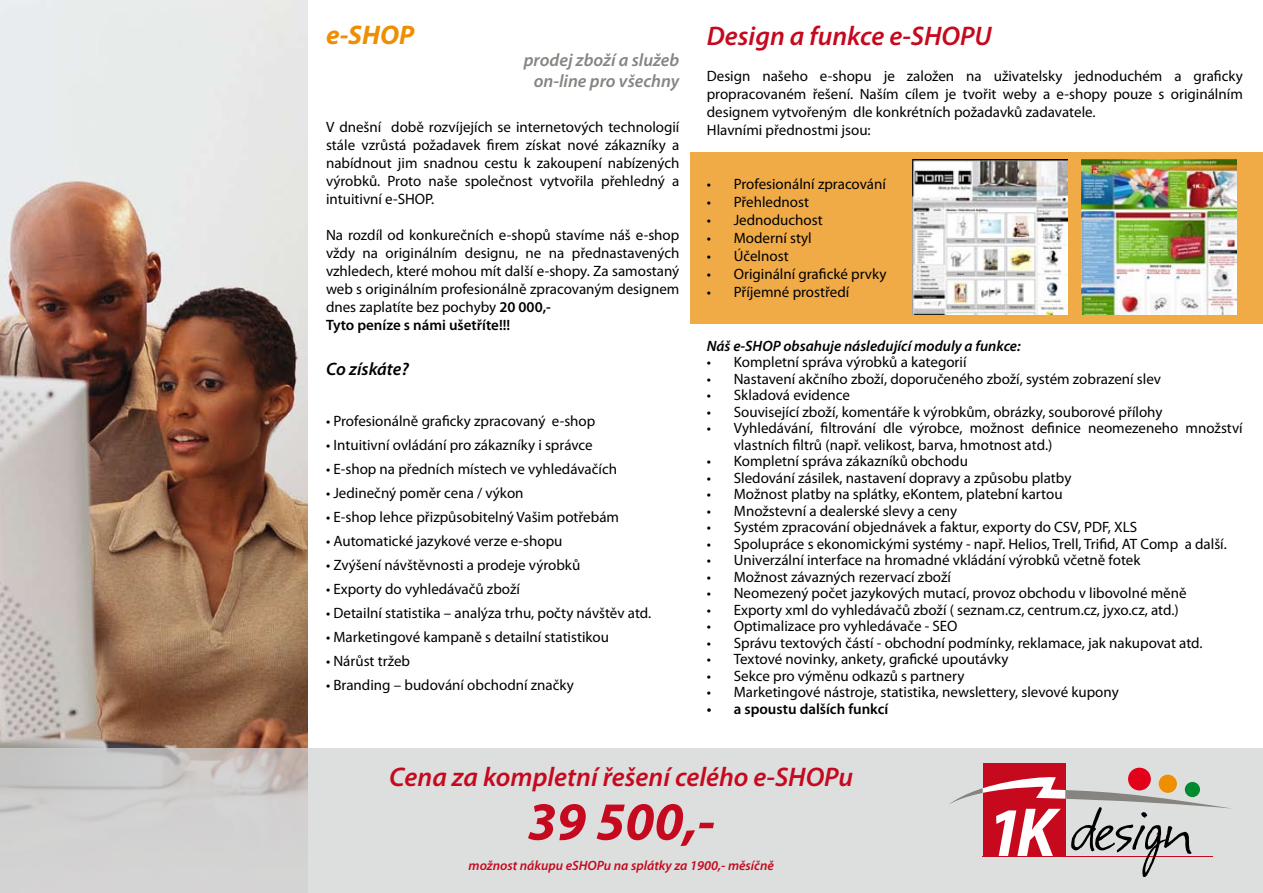
<style>
.page{position:relative;width:1263px;height:893px;background:#fff}
.page>*{position:absolute;margin:0;border:0;box-sizing:border-box;transform-origin:0 0}
.t1{font:italic 700 54px "Myriad Pro";color:#c5091e}
.t2{font:italic 600 27px "Myriad Pro";color:#c5091e}
.t3{font:italic 700 27px "Myriad Pro";color:#ee8f01}
.t4{font:italic 600 18px/21.6px "Myriad Pro";color:#858581;text-align:center}
.t5{font:italic 600 18px "Myriad Pro";color:#000}
.t6{font:15px/18px "Myriad Pro";color:#000}
.t7{font:italic 600 15px "Myriad Pro";color:#000}
.t8{font:600 15px "Myriad Pro";color:#000}
.t9{font:italic 600 13.5px "Myriad Pro";color:#c5091e}
.s1{font-weight:600}
</style>
<div class="page">
<img style="left:0;top:0;width:308px;height:748px">
<svg style="left:0;top:748px;width:1263px;height:145px;fill:#dddede"></svg>
<div style="left:690px;top:152px;width:573px;height:172px;background:#f0ab46"></div>
<div style="left:983px;top:763px;width:82px;height:94px;background:#c6091d"></div>
<div style="left:1128px;top:768px;width:23px;height:22px;background:#e2001a;border-radius:50%"></div>
<svg style="left:948px;top:776px;width:285px;height:101px"></svg>
<img style="left:913px;top:159px;width:154px;height:155px">
<img style="left:1082px;top:159px;width:155px;height:155px">
<h2 class="t3" style="left:326px;top:17px;width:90px">e-SHOP</h2>
<p class="t4" style="left:524px;top:48px;width:157px">prodej zboží a služeb on-line pro všechny</p>
<p class="t6" style="left:326px;top:118px;width:355px;text-align:justify">V dnešní době rozvíjejích se internetových technologií stále vzrůstá požadavek firem získat nové zákazníky a nabídnout jim snadnou cestu k zakoupení nabízených výrobků. Proto naše společnost vytvořila přehledný a intuitivní e-SHOP.</p>
<p class="t6" style="left:326px;top:226px;width:355px">Na rozdíl od konkurečních e-shopů stavíme náš e-shop vždy na originálním designu, ne na přednastavených vzhledech, které mohou mít další e-shopy. Za samostaný web s originálním profesionálně zpracovaným designem dnes zaplatíte bez pochyby <span class="s1">20 000,-<br>Tyto peníze s námi ušetříte!!!</span></p>
<p class="t5" style="left:326px;top:358px;width:84px">Co získáte?</p>
<p class="t6" style="left:326px;top:412px;width:271px">• Profesionálně graficky zpracovaný e-shop</p>
<p class="t6" style="left:326px;top:436px;width:268px">• Intuitivní ovládání pro zákazníky i správce</p>
<p class="t6" style="left:326px;top:460px;width:293px">• E-shop na předních místech ve vyhledávačích</p>
<p class="t6" style="left:326px;top:484px;width:199px">• Jedinečný poměr cena / výkon</p>
<p class="t6" style="left:326px;top:508px;width:295px">• E-shop lehce přizpůsobitelný Vašim potřebám</p>
<p class="t6" style="left:326px;top:532px;width:238px">• Automatické jazykové verze e-shopu</p>
<p class="t6" style="left:326px;top:556px;width:256px">• Zvýšení návštěvnosti a prodeje výrobků</p>
<p class="t6" style="left:326px;top:580px;width:195px">• Exporty do vyhledávačů zboží</p>
<p class="t6" style="left:326px;top:604px;width:327px">• Detailní statistika – analýza trhu, počty návštěv atd.</p>
<p class="t6" style="left:326px;top:628px;width:285px">• Marketingové kampaně s detailní statistikou</p>
<p class="t6" style="left:326px;top:652px;width:86px">• Nárůst tržeb</p>
<p class="t6" style="left:326px;top:676px;width:249px">• Branding – budování obchodní značky</p>
<h2 class="t2" style="left:707px;top:18px;width:287px">Design a funkce e-SHOPU</h2>
<p class="t6" style="left:707px;top:66px;width:538px">Design našeho e-shopu je založen na uživatelsky jednoduchém a graficky propracovaném řešení. Naším cílem je tvořit weby a e-shopy pouze s originálním designem vytvořeným dle konkrétních požadavků zadavatele.<br>Hlavními přednostmi jsou:</p>
<p class="t6" style="left:707px;top:174px;width:181px">• Profesionální zpracování</p>
<p class="t6" style="left:707px;top:192px;width:104px">• Přehlednost</p>
<p class="t6" style="left:707px;top:210px;width:117px">• Jednoduchost</p>
<p class="t6" style="left:707px;top:228px;width:106px">• Moderní styl</p>
<p class="t6" style="left:707px;top:246px;width:83px">• Účelnost</p>
<p class="t6" style="left:707px;top:264px;width:181px">• Originální grafické prvky</p>
<p class="t6" style="left:707px;top:282px;width:144px">• Příjemné prostředí</p>
<p class="t7" style="left:707px;top:336px;width:315px">Náš e-SHOP obsahuje následující moduly a funkce:</p>
<p class="t6" style="left:707px;top:353px;width:261px">• Kompletní správa výrobků a kategorií</p>
<p class="t6" style="left:707px;top:369px;width:456px">• Nastavení akčního zboží, doporučeného zboží, systém zobrazení slev</p>
<p class="t6" style="left:707px;top:386px;width:145px">• Skladová evidence</p>
<p class="t6" style="left:707px;top:402px;width:457px">• Související zboží, komentáře k výrobkům, obrázky, souborové přílohy</p>
<p class="t6" style="left:734px;top:420px;width:510px;line-height:16.5px;text-indent:-27px">• Vyhledávání, filtrování dle výrobce, možnost definice neomezeneho množství vlastních filtrů (např. velikost, barva, hmotnost atd.)</p>
<p class="t6" style="left:707px;top:452px;width:263px">• Kompletní správa zákazníků obchodu</p>
<p class="t6" style="left:707px;top:468px;width:366px">• Sledování zásilek, nastavení dopravy a způsobu platby</p>
<p class="t6" style="left:707px;top:485px;width:357px">• Možnost platby na splátky, eKontem, platební kartou</p>
<p class="t6" style="left:707px;top:501px;width:252px">• Množstevní a dealerské slevy a ceny</p>
<p class="t6" style="left:707px;top:518px;width:432px">• Systém zpracování objednávek a faktur, exporty do CSV, PDF, XLS</p>
<p class="t6" style="left:707px;top:534px;width:522px">• Spolupráce s ekonomickými systémy - např. Helios, Trell, Trifid, AT Comp a další.</p>
<p class="t6" style="left:707px;top:551px;width:435px">• Univerzální interface na hromadné vkládání výrobků včetně fotek</p>
<p class="t6" style="left:707px;top:567px;width:246px">• Možnost závazných rezervací zboží</p>
<p class="t6" style="left:707px;top:584px;width:481px">• Neomezený počet jazykových mutací, provoz obchodu v libovolné měně</p>
<p class="t6" style="left:707px;top:600px;width:473px">• Exporty xml do vyhledávačů zboží ( seznam.cz, centrum.cz, jyxo.cz, atd.)</p>
<p class="t6" style="left:707px;top:617px;width:252px">• Optimalizace pro vyhledávače - SEO</p>
<p class="t6" style="left:707px;top:633px;width:497px">• Správu textových částí - obchodní podmínky, reklamace, jak nakupovat atd.</p>
<p class="t6" style="left:707px;top:650px;width:303px">• Textové novinky, ankety, grafické upoutávky</p>
<p class="t6" style="left:707px;top:666px;width:259px">• Sekce pro výměnu odkazů s partnery</p>
<p class="t6" style="left:707px;top:683px;width:413px">• Marketingové nástroje, statistika, newslettery, slevové kupony</p>
<p class="t8" style="left:707px;top:699px;width:183px">• a spoustu dalších funkcí</p>
<h2 class="t2" style="left:389px;top:759px;width:465px">Cena za kompletní řešení celého e-SHOPu</h2>
<h1 class="t1" style="left:527px;top:786px;width:189px">39 500,-</h1>
<p class="t9" style="left:469px;top:856px;width:307px">možnost nákupu eSHOPu na splátky za 1900,- měsíčně</p>
</div>
